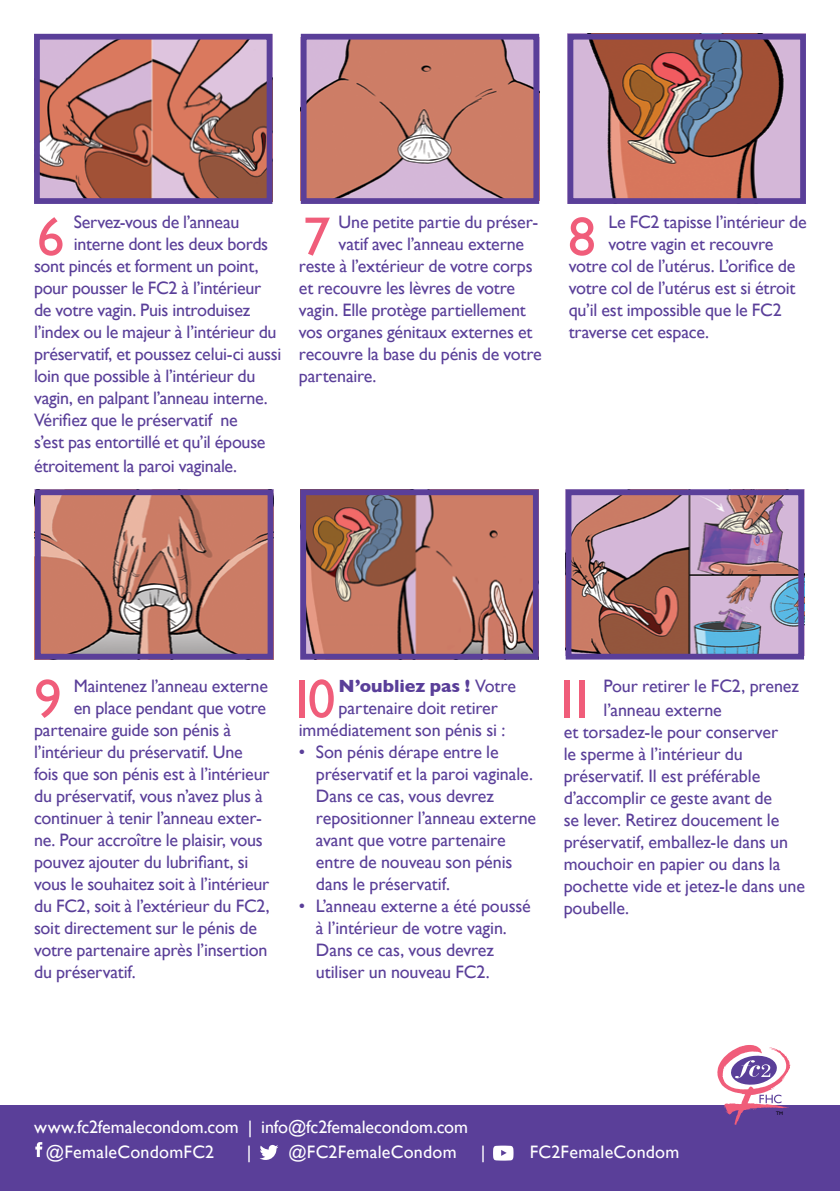
<style>
.page{position:relative;width:840px;height:1191px;background:#fff}
.page>*{position:absolute;margin:0;border:0;box-sizing:border-box;transform-origin:0 0}
.t1{font:55.2px "Gill Sans";color:#f05d7a}
.t2{font:18px/22px "Gill Sans";letter-spacing:-.01em;color:#5a3f99}
.t3{font:18px/24.8px "Gill Sans";letter-spacing:.01em;color:#fff}
.t4{font:700 18px "Gill Sans";letter-spacing:-.005em;color:#5a3f99}
.t5{font:5px "Gill Sans";color:#000}
.s1{font-weight:400}
</style>
<div class="page">
<img style="left:307px;top:41px;width:225px;height:156px">
<div style="left:300px;top:34px;width:239px;height:170px;border:6px solid #5a3f99"></div>
<img style="left:574px;top:41px;width:224px;height:156px">
<div style="left:567px;top:34px;width:238px;height:170px;border:6px solid #5a3f99"></div>
<img style="left:42px;top:496px;width:224px;height:156px">
<div style="left:35px;top:489px;width:238px;height:170px;border:6px solid #5a3f99"></div>
<img style="left:307px;top:496px;width:224px;height:156px">
<div style="left:300px;top:489px;width:238px;height:170px;border:6px solid #5a3f99"></div>
<img style="left:41px;top:41px;width:224px;height:156px">
<div style="left:34px;top:34px;width:238px;height:170px;border:6px solid #5a3f99"></div>
<img style="left:572px;top:496px;width:224px;height:156px">
<div style="left:565px;top:489px;width:238px;height:170px;border:6px solid #5a3f99"></div>
<div style="left:0;top:1106px;width:839px;height:85px;background:#5a3f99"></div>
<svg style="left:260px;top:1144px;width:18px;height:16px"></svg>
<svg style="left:493px;top:1145px;width:20px;height:15px"></svg>
<svg style="left:35px;top:1142px;width:7px;height:15px"></svg>
<svg style="left:717px;top:1045px;width:73px;height:79px"></svg>
<p class="t2" style="left:338px;top:211px;width:201px">Une petite partie du préser-</p>
<p class="t2" style="left:338px;top:233px;width:187px">vatif avec l’anneau externe</p>
<p class="t2" style="left:299px;top:255px;width:235px">reste à l’extérieur de votre corps</p>
<p class="t2" style="left:299px;top:277px;width:218px">et recouvre les lèvres de votre</p>
<p class="t2" style="left:299px;top:299px;width:228px">vagin. Elle protège partiellement</p>
<p class="t2" style="left:299px;top:321px;width:235px">vos organes génitaux externes et</p>
<p class="t2" style="left:299px;top:343px;width:244px">recouvre la base du pénis de votre</p>
<p class="t2" style="left:299px;top:365px;width:79px">partenaire.</p>
<p class="t2" style="left:608px;top:211px;width:200px">Le FC2 tapisse l’intérieur de</p>
<p class="t2" style="left:608px;top:233px;width:166px">votre vagin et recouvre</p>
<p class="t2" style="left:568px;top:255px;width:228px">votre col de l’utérus. L’orifice de</p>
<p class="t2" style="left:568px;top:277px;width:228px">votre col de l’utérus est si étroit</p>
<p class="t2" style="left:568px;top:299px;width:214px">qu’il est impossible que le FC2</p>
<p class="t2" style="left:568px;top:321px;width:142px">traverse cet espace.</p>
<p class="t2" style="left:74px;top:211px;width:167px">Servez-vous de l’anneau</p>
<p class="t2" style="left:74px;top:233px;width:196px">interne dont les deux bords</p>
<p class="t2" style="left:34px;top:255px;width:226px">sont pincés et forment un point,</p>
<p class="t2" style="left:34px;top:277px;width:228px">pour pousser le FC2 à l’intérieur</p>
<p class="t2" style="left:34px;top:299px;width:217px">de votre vagin. Puis introduisez</p>
<p class="t2" style="left:34px;top:321px;width:244px">l’index ou le majeur à l’intérieur du</p>
<p class="t2" style="left:34px;top:343px;width:249px">préservatif, et poussez celui-ci aussi</p>
<p class="t2" style="left:34px;top:365px;width:223px">loin que possible à l’intérieur du</p>
<p class="t2" style="left:34px;top:387px;width:235px">vagin, en palpant l’anneau interne.</p>
<p class="t2" style="left:34px;top:409px;width:205px">Vérifiez que le préservatif ne</p>
<p class="t2" style="left:34px;top:431px;width:233px">s’est pas entortillé et qu’il épouse</p>
<p class="t2" style="left:34px;top:455px;width:204px">étroitement la paroi vaginale.</p>
<h1 class="t1" style="left:37px;top:204px;width:29px">6</h1>
<h1 class="t1" style="left:302px;top:204px;width:29px">7</h1>
<h1 class="t1" style="left:567px;top:204px;width:29px">8</h1>
<h1 class="t1" style="left:34px;top:666px;width:29px">9</h1>
<h1 class="t1" style="left:288px;top:666px;width:49px">10</h1>
<h1 class="t1" style="left:552px;top:666px;width:44px">11</h1>
<p class="t2" style="left:603px;top:674px;width:197px;line-height:24px">Pour retirer le FC2, prenez l’anneau externe</p>
<p class="t2" style="left:563px;top:721px;width:242px">et torsadez-le pour conserver<br>le sperme à l’intérieur du préservatif. Il est préférable d’accomplir ce geste avant de<br>se lever. Retirez doucement le préservatif, emballez-le dans un mouchoir en papier ou dans la pochette vide et jetez-le dans une poubelle.</p>
<p class="t2" style="left:74px;top:675px;width:196px">Maintenez l’anneau externe</p>
<p class="t2" style="left:74px;top:697px;width:194px">en place pendant que votre</p>
<p class="t2" style="left:34px;top:719px;width:199px">partenaire guide son pénis à</p>
<p class="t2" style="left:34px;top:741px;width:210px">l’intérieur du préservatif. Une</p>
<p class="t2" style="left:34px;top:763px;width:237px">fois que son pénis est à l’intérieur</p>
<p class="t2" style="left:34px;top:785px;width:230px">du préservatif, vous n’avez plus à</p>
<p class="t2" style="left:34px;top:807px;width:229px">continuer à tenir l’anneau exter-</p>
<p class="t2" style="left:34px;top:829px;width:230px">ne. Pour accroître le plaisir, vous</p>
<p class="t2" style="left:34px;top:851px;width:216px">pouvez ajouter du lubrifiant, si</p>
<p class="t2" style="left:34px;top:873px;width:237px">vous le souhaitez soit à l’intérieur</p>
<p class="t2" style="left:34px;top:895px;width:237px">du FC2, soit à l’extérieur du FC2,</p>
<p class="t2" style="left:34px;top:917px;width:224px">soit directement sur le pénis de</p>
<p class="t2" style="left:34px;top:939px;width:235px">votre partenaire après l’insertion</p>
<p class="t2" style="left:34px;top:961px;width:103px">du préservatif.</p>
<p class="t4" style="left:338px;top:672px;width:179px">N’oubliez pas ! <span class="s1">Votre</span></p>
<p class="t2" style="left:338px;top:697px;width:161px">partenaire doit retirer</p>
<p class="t2" style="left:299px;top:719px;width:208px">immédiatement son pénis si :</p>
<p class="t2" style="left:316px;top:741px;width:222px;text-indent:-17px">• Son pénis dérape entre le préservatif et la paroi vaginale.<br>Dans ce cas, vous devrez repositionner l’anneau externe avant que votre partenaire entre de nouveau son pénis dans le préservatif.</p>
<p class="t2" style="left:316px;top:895px;width:216px;text-indent:-17px">• L’anneau externe a été poussé à l’intérieur de votre vagin.<br>Dans ce cas, vous devrez utiliser un nouveau FC2.</p>
<p class="t3" style="left:46px;top:1115px;width:423px;text-indent:-12px">www.fc2femalecondom.com | info@fc2femalecondom.com @FemaleCondomFC2</p>
<p class="t3" style="left:247px;top:1139px;width:6px">|</p>
<p class="t3" style="left:288px;top:1139px;width:170px">@FC2FemaleCondom</p>
<p class="t3" style="left:480px;top:1139px;width:6px">|</p>
<p class="t3" style="left:529px;top:1139px;width:151px">FC2FemaleCondom</p>
<p class="t5" style="left:775px;top:1110px;width:9px">TM</p>
</div>
